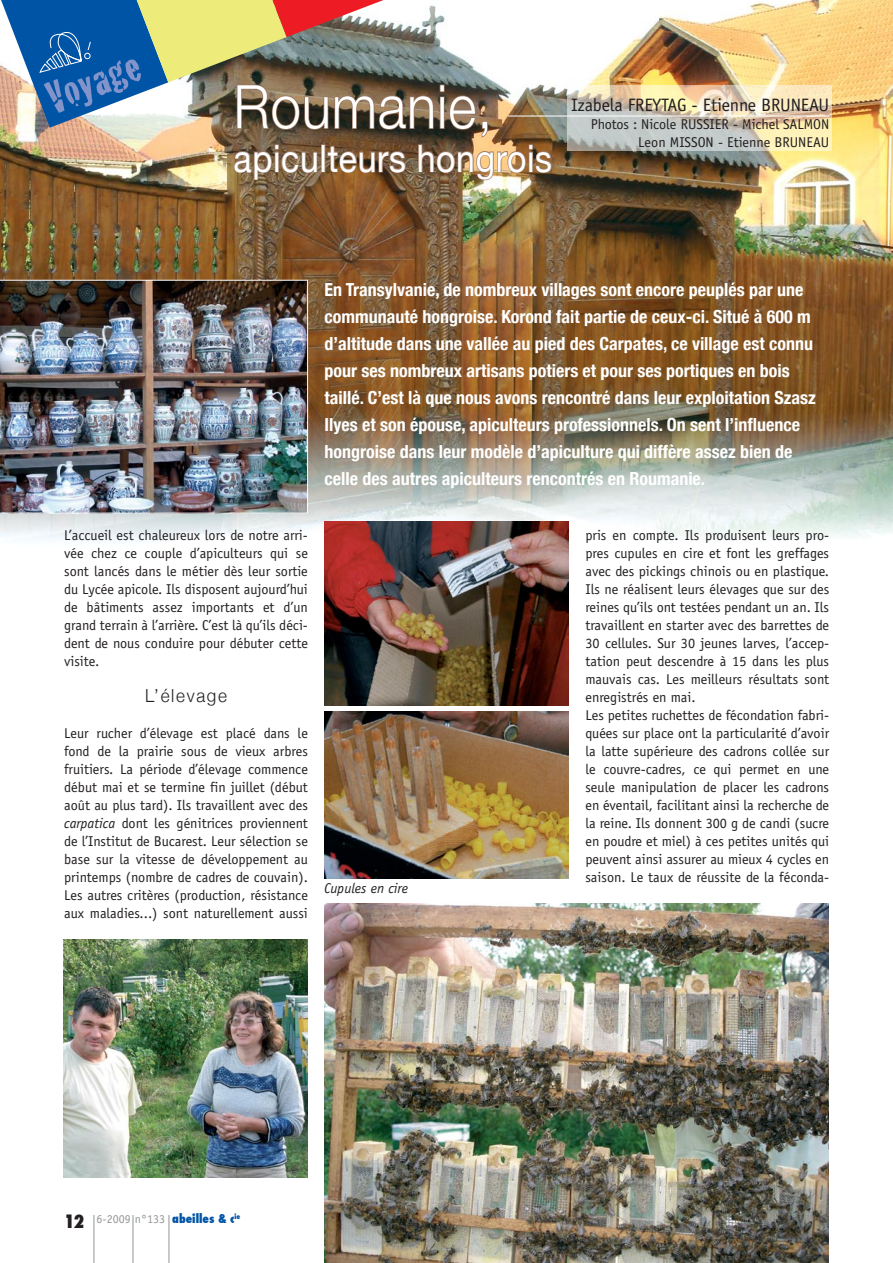
<style>
.page{position:relative;width:893px;height:1263px;background:#fff}
.page>*{position:absolute;margin:0;border:0;box-sizing:border-box;transform-origin:0 0}
.t1{font:300 60px "Helvetica Neue";letter-spacing:.02em;color:#fff;scale:.9 1}
.t2{font:45px "Cracked";color:#8394ca}
.t3{font:37.5px "Helvetica Neue";letter-spacing:.02em;color:#fff;scale:.9 1}
.t4{font:700 condensed 18px/27px "Helvetica Neue";color:#fff}
.t5{font:18px "Officina Sans";letter-spacing:-.01em;color:#231f20}
.t6{font:300 18px "Helvetica Neue";letter-spacing:.1em;color:#231f20;scale:.95 1}
.t7{font:800 condensed 18px "Futura";color:#231f20}
.t8{font:14.25px/18px "Officina Sans";color:#231f20;text-align:justify}
.t9{font:italic 14.25px "Officina Sans";color:#231f20}
.t10{font:12px "Officina Sans";color:#939598}
.s1{font-style:italic}
.s2{font-family:"Futura";font-weight:800;font-stretch:condensed;color:#0054a6}
</style>
<div class="page">
<hr style="left:133px;top:1215px;width:1px;height:48px;background:#939598">
<hr style="left:169px;top:1215px;width:1px;height:48px;background:#939598">
<hr style="left:94px;top:1215px;width:1px;height:48px;background:#939598">
<img style="left:0;top:0;width:893px;height:592px">
<img style="left:0;top:280px;width:308px;height:233px">
<img style="left:0;top:0;width:553px;height:181px">
<img style="left:324px;top:711px;width:244px;height:168px">
<img style="left:64px;top:939px;width:244px;height:239px">
<img style="left:325px;top:903px;width:503px;height:360px">
<img style="left:324px;top:522px;width:244px;height:183px">
<svg style="left:567px;top:85px;width:264px;height:66px;background:#dbd3bb"></svg>
<hr style="left:508px;top:116px;width:321px;height:1px;background:#fff">
<p class="t2" style="left:36px;top:67px;width:99px;rotate:-21deg">Voyage</p>
<p class="t1" style="left:234px;top:70px;width:289px">Roumanie,</p>
<p class="t3" style="left:234px;top:136px;width:355px">apiculteurs hongrois</p>
<p class="t5" style="left:571px;top:95px;width:259px">Izabela FREYTAG - Etienne BRUNEAU</p>
<p class="t8" style="left:591px;top:116px;width:240px;text-align:right">Photos : Nicole RUSSIER - Michel SALMON<br>Leon MISSON - Etienne BRUNEAU</p>
<p class="t4" style="left:325px;top:276px;width:493px">En Transylvanie, de nombreux villages sont encore peuplés par une communauté hongroise. Korond fait partie de ceux-ci. Situé à 600 m d’altitude dans une vallée au pied des Carpates, ce village est connu pour ses nombreux artisans potiers et pour ses portiques en bois taillé. C’est là que nous avons rencontré dans leur exploitation Szasz Ilyes et son épouse, apiculteurs professionnels. On sent l’influence hongroise dans leur modèle d’apiculture qui diffère assez bien de celle des autres apiculteurs rencontrés en Roumanie.</p>
<p class="t8" style="left:64px;top:526px;width:245px">L’accueil est chaleureux lors de notre arri&shy;vée chez ce couple d’apiculteurs qui se sont lancés dans le métier dès leur sortie du Lycée apicole. Ils disposent aujourd’hui de bâtiments assez importants et d’un grand terrain à l’arrière. C’est là qu’ils déci&shy;dent de nous conduire pour débuter cette visite.</p>
<p class="t6" style="left:145px;top:685px;width:88px">L’élevage</p>
<p class="t8" style="left:64px;top:724px;width:245px">Leur rucher d’élevage est placé dans le fond de la prairie sous de vieux arbres fruitiers. La période d’élevage commence début mai et se termine fin juillet (début août au plus tard). Ils travaillent avec des <span class="s1">carpatica</span> dont les génitrices proviennent de l’Institut de Bucarest. Leur sélection se base sur la vitesse de développement au printemps (nombre de cadres de couvain).<br>Les autres critères (production, résistance aux maladies...) sont naturellement aussi</p>
<p class="t9" style="left:324px;top:880px;width:86px">Cupules en cire</p>
<p class="t7" style="left:64px;top:1209px;width:22px">12</p>
<p class="t10" style="left:97px;top:1211px;width:145px">6-2009 n°133 <span class="s2">abeilles &amp; c</span><sup>ie</sup></p>
<p class="t8" style="left:585px;top:526px;width:245px">pris en compte. Ils produisent leurs pro&shy;pres cupules en cire et font les greffages avec des pickings chinois ou en plastique.<br>Ils ne réalisent leurs élevages que sur des reines qu’ils ont testées pendant un an. Ils travaillent en starter avec des barrettes de 30 cellules. Sur 30 jeunes larves, l’accep&shy;tation peut descendre à 15 dans les plus mauvais cas. Les meilleurs résultats sont enregistrés en mai.</p>
<p class="t8" style="left:585px;top:706px;width:245px">Les petites ruchettes de fécondation fabri&shy;quées sur place ont la particularité d’avoir la latte supérieure des cadrons collée sur le couvre-cadres, ce qui permet en une seule manipulation de placer les cadrons en éventail, facilitant ainsi la recherche de la reine. Ils donnent 300 g de candi (sucre en poudre et miel) à ces petites unités qui peuvent ainsi assurer au mieux 4 cycles en saison. Le taux de réussite de la féconda-</p>
</div>
